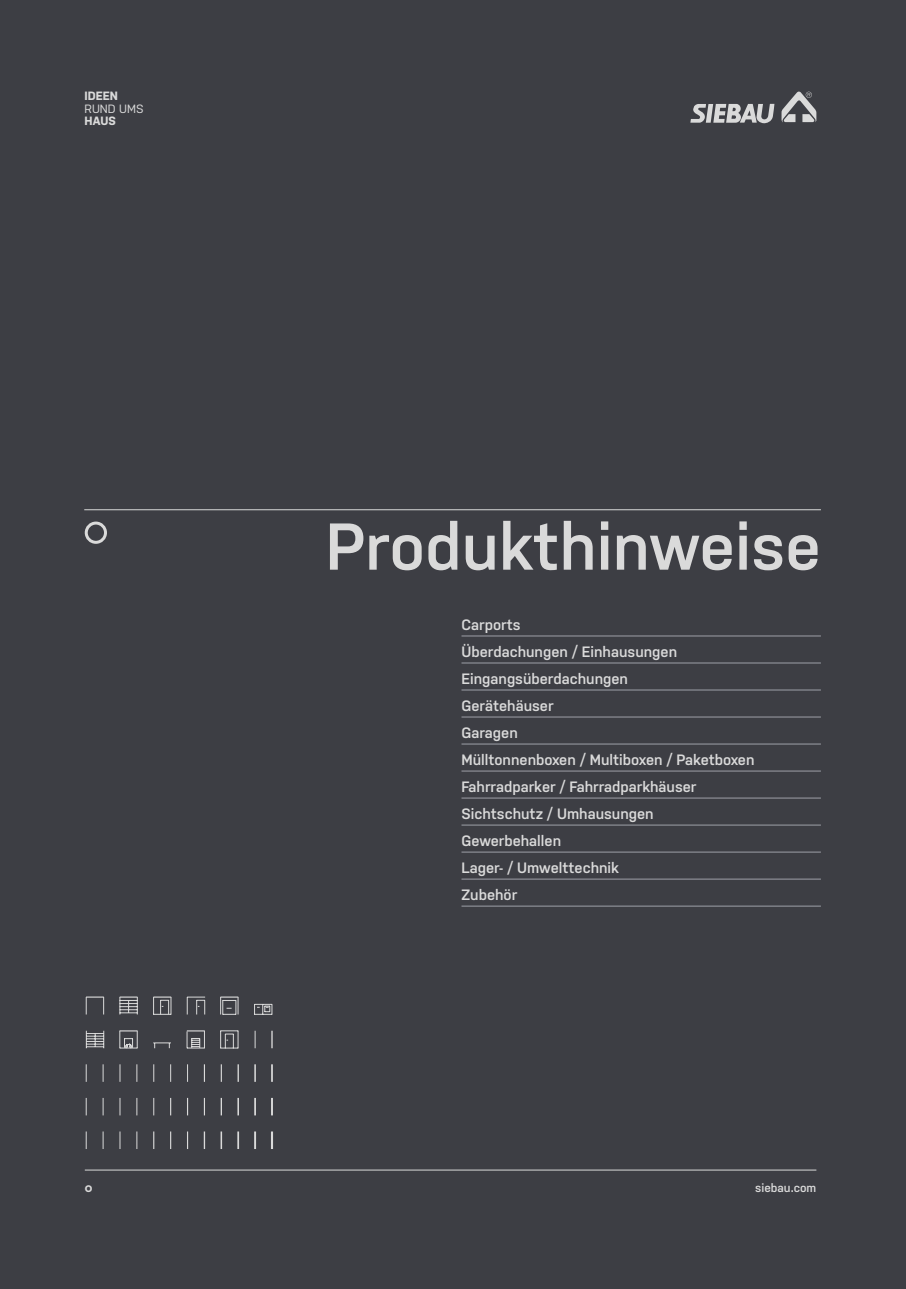
<style>
.page{position:relative;width:906px;height:1289px;background:#fff}
.page>*{position:absolute;margin:0;border:0;box-sizing:border-box;transform-origin:0 0}
.t1{font:600 66px "Nudista";color:#dadada}
.t2{font:600 15px/27px "Nudista";color:#dadada}
.t3{font:600 12px "Nudista";color:#dadada}
.t4{font:700 12px "Nudista";color:#dadada}
.t5{font:12px "Nudista";color:#dadada}
.t6{font:600 12px "Poppins";color:#dadada}
</style>
<div class="page">
<div style="left:0;top:0;width:906px;height:1288px;background:#3d3e44"></div>
<svg style="left:781px;top:92px;width:35px;height:30px"></svg>
<svg style="left:690px;top:104px;width:84px;height:19px"></svg>
<hr style="left:85px;top:1169px;width:731px;height:1px;background:#dadada">
<hr style="left:84px;top:509px;width:737px;height:1px;background:#dadada">
<hr style="left:461px;top:635px;width:360px;height:1px;background:#9ea0a8">
<hr style="left:461px;top:662px;width:360px;height:1px;background:#9ea0a8">
<hr style="left:461px;top:689px;width:360px;height:1px;background:#9ea0a8">
<hr style="left:461px;top:716px;width:360px;height:1px;background:#9ea0a8">
<hr style="left:461px;top:743px;width:360px;height:1px;background:#9ea0a8">
<hr style="left:461px;top:770px;width:360px;height:1px;background:#9ea0a8">
<hr style="left:461px;top:797px;width:360px;height:1px;background:#9ea0a8">
<hr style="left:461px;top:824px;width:360px;height:1px;background:#9ea0a8">
<hr style="left:461px;top:851px;width:360px;height:1px;background:#9ea0a8">
<hr style="left:461px;top:878px;width:360px;height:1px;background:#9ea0a8">
<hr style="left:461px;top:905px;width:360px;height:1px;background:#9ea0a8">
<svg style="left:86px;top:996px;width:18px;height:18px"></svg>
<svg style="left:120px;top:996px;width:18px;height:18px"></svg>
<svg style="left:220px;top:996px;width:19px;height:19px"></svg>
<svg style="left:187px;top:996px;width:18px;height:18px"></svg>
<svg style="left:153px;top:996px;width:19px;height:19px"></svg>
<svg style="left:103px;top:1064px;width:1px;height:17px"></svg>
<svg style="left:86px;top:1064px;width:1px;height:17px"></svg>
<svg style="left:120px;top:1064px;width:1px;height:17px"></svg>
<svg style="left:137px;top:1064px;width:1px;height:17px"></svg>
<svg style="left:153px;top:1064px;width:1px;height:17px"></svg>
<svg style="left:170px;top:1064px;width:1px;height:17px"></svg>
<svg style="left:187px;top:1064px;width:1px;height:17px"></svg>
<svg style="left:204px;top:1064px;width:1px;height:17px"></svg>
<svg style="left:221px;top:1064px;width:1px;height:17px"></svg>
<svg style="left:237px;top:1064px;width:2px;height:17px"></svg>
<svg style="left:254px;top:1064px;width:2px;height:17px"></svg>
<svg style="left:271px;top:1064px;width:2px;height:17px"></svg>
<svg style="left:103px;top:1098px;width:1px;height:17px"></svg>
<svg style="left:86px;top:1098px;width:1px;height:17px"></svg>
<svg style="left:120px;top:1098px;width:1px;height:17px"></svg>
<svg style="left:136px;top:1098px;width:1px;height:17px"></svg>
<svg style="left:153px;top:1098px;width:1px;height:17px"></svg>
<svg style="left:170px;top:1097px;width:1px;height:18px"></svg>
<svg style="left:187px;top:1097px;width:1px;height:18px"></svg>
<svg style="left:204px;top:1097px;width:1px;height:18px"></svg>
<svg style="left:221px;top:1097px;width:1px;height:18px"></svg>
<svg style="left:237px;top:1097px;width:2px;height:18px"></svg>
<svg style="left:254px;top:1097px;width:2px;height:18px"></svg>
<svg style="left:271px;top:1097px;width:2px;height:18px"></svg>
<svg style="left:103px;top:1131px;width:1px;height:17px"></svg>
<svg style="left:86px;top:1131px;width:1px;height:17px"></svg>
<svg style="left:119px;top:1131px;width:1px;height:17px"></svg>
<svg style="left:136px;top:1131px;width:1px;height:17px"></svg>
<svg style="left:153px;top:1131px;width:1px;height:17px"></svg>
<svg style="left:170px;top:1131px;width:1px;height:17px"></svg>
<svg style="left:187px;top:1131px;width:1px;height:17px"></svg>
<svg style="left:204px;top:1131px;width:1px;height:17px"></svg>
<svg style="left:220px;top:1131px;width:2px;height:17px"></svg>
<svg style="left:237px;top:1131px;width:2px;height:17px"></svg>
<svg style="left:254px;top:1131px;width:2px;height:17px"></svg>
<svg style="left:271px;top:1131px;width:2px;height:17px"></svg>
<svg style="left:187px;top:1030px;width:18px;height:18px"></svg>
<svg style="left:153px;top:1042px;width:18px;height:6px"></svg>
<svg style="left:255px;top:1030px;width:1px;height:18px"></svg>
<svg style="left:271px;top:1030px;width:2px;height:18px"></svg>
<svg style="left:254px;top:1004px;width:19px;height:11px"></svg>
<svg style="left:120px;top:1030px;width:18px;height:18px"></svg>
<svg style="left:86px;top:1030px;width:18px;height:18px"></svg>
<svg style="left:220px;top:1030px;width:19px;height:18px"></svg>
<div style="left:85px;top:521px;width:22px;height:23px;border:3px solid #dadada;border-radius:50%"></div>
<p class="t4" style="left:85px;top:89px;width:35px">IDEEN</p>
<p class="t5" style="left:85px;top:102px;width:61px">RUND UMS</p>
<p class="t4" style="left:85px;top:114px;width:33px">HAUS</p>
<h1 class="t1" style="left:326px;top:508px;width:497px">Produkthinweise</h1>
<p class="t2" style="left:461px;top:611px;width:294px">Carports<br>Überdachungen / Einhausungen<br>Eingangsüberdachungen<br>Gerätehäuser<br>Garagen<br>Mülltonnenboxen / Multiboxen / Paketboxen<br>Fahrradparker / Fahrradparkhäuser<br>Sichtschutz / Umhausungen<br>Gewerbehallen<br>Lager- / Umwelttechnik<br>Zubehör</p>
<p class="t6" style="left:85px;top:1180px;width:9px">o</p>
<p class="t3" style="left:755px;top:1180px;width:63px">siebau.com</p>
</div>
